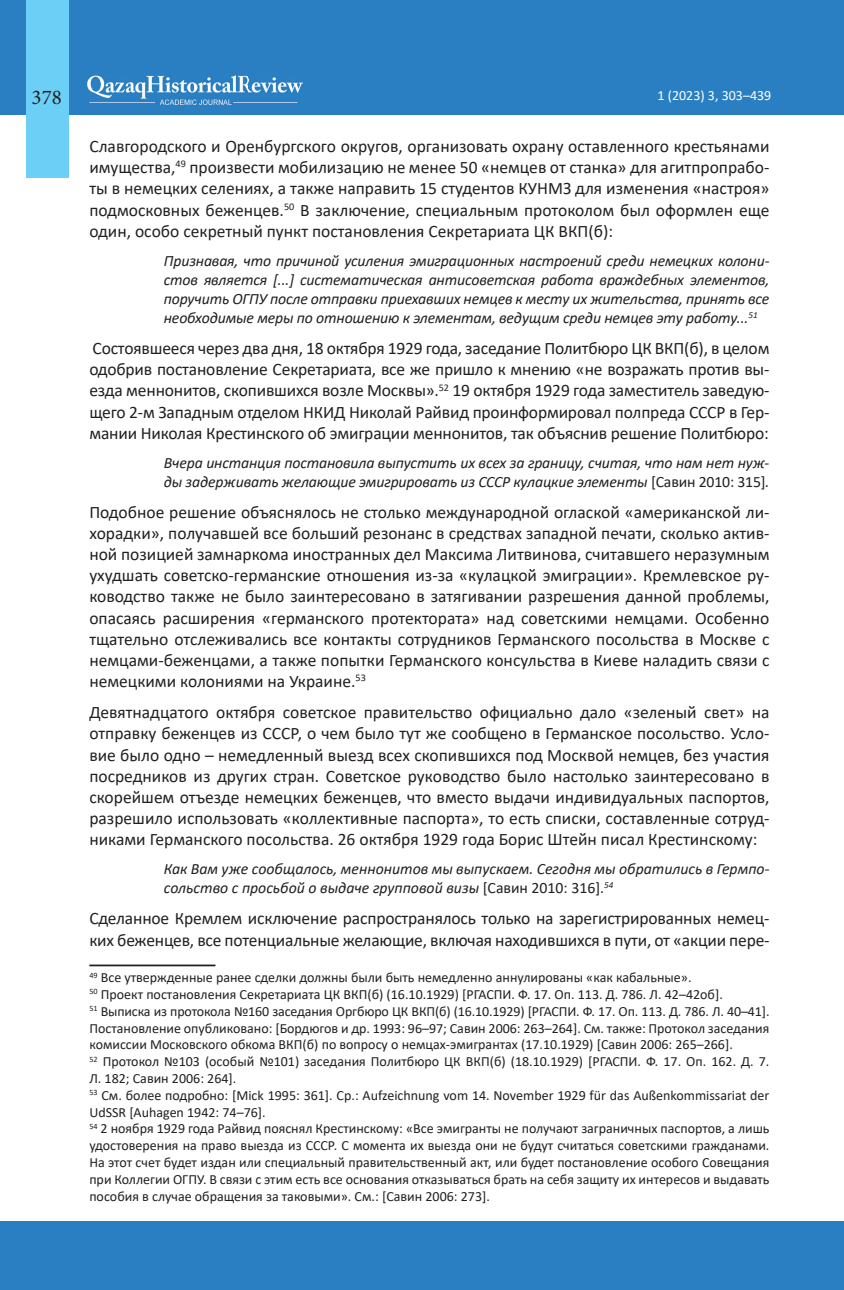
<style>
.page{position:relative;width:844px;height:1290px;background:#fff}
.page>*{position:absolute;margin:0;border:0;box-sizing:border-box;transform-origin:0 0}
.t1{font:21px "Minion Pro";color:#231f20}
.t2{font:17.5px/21.2px "Calibri";letter-spacing:-.01em;color:#231f20;text-align:justify}
.t3{font:italic 15.75px/19.1px "Calibri";letter-spacing:-.01em;color:#231f20}
.t4{font:14px/16.8px "Calibri";color:#231f20}
.t5{font:14px "Calibri";color:#fff}
.s1{font-style:normal}
</style>
<div class="page">
<div style="left:0;top:0;width:843px;height:115px;background:#2a7fc3"></div>
<div style="left:0;top:1222px;width:843px;height:68px;background:#2a7fc3"></div>
<div style="left:26px;top:0;width:43px;height:178px;background:#6bcff6"></div>
<img style="left:88px;top:76px;width:214px;height:28px">
<hr style="left:89px;top:964px;width:126px;height:2px;background:#231f20">
<p class="t1" style="left:32px;top:83px;width:32px">378</p>
<p class="t5" style="left:657px;top:85px;width:115px">1 (2023) 3, 303–439</p>
<p class="t2" style="left:89px;top:135px;width:681px">Славгородского и Оренбургского округов, организовать охрану оставленного крестьянами имущества,<sup>49</sup> произвести мобилизацию не менее 50 «немцев от станка» для агитпропрабо&shy;ты в немецких селениях, а также направить 15 студентов КУНМЗ для изменения «настроя» подмосковных беженцев.<sup>50</sup> В заключение, специальным протоколом был оформлен еще один, особо секретный пункт постановления Секретариата ЦК ВКП(б):</p>
<p class="t3" style="left:164px;top:250px;width:607px;text-align:justify">Признавая, что причиной усиления эмиграционных настроений среди немецких колони&shy;стов является [...] систематическая антисоветская работа враждебных элементов, поручить ОГПУ после отправки приехавших немцев к месту их жительства, принять все необходимые меры по отношению к элементам, ведущим среди немцев эту работу...<sup>51</sup></p>
<p class="t2" style="left:89px;top:337px;width:681px">Состоявшееся через два дня, 18 октября 1929 года, заседание Политбюро ЦК ВКП(б), в целом одобрив постановление Секретариата, все же пришло к мнению «не возражать против вы&shy;езда меннонитов, скопившихся возле Москвы».<sup>52</sup> 19 октября 1929 года заместитель заведую&shy;щего 2-м Западным отделом НКИД Николай Райвид проинформировал полпреда СССР в Гер&shy;мании Николая Крестинского об эмиграции меннонитов, так объяснив решение Политбюро:</p>
<p class="t3" style="left:164px;top:452px;width:607px">Вчера инстанция постановила выпустить их всех за границу, считая, что нам нет нуж&shy;ды задерживать желающие эмигрировать из СССР кулацкие элементы <span class="s1">[Савин 2010: 315]</span>.</p>
<p class="t2" style="left:89px;top:501px;width:681px">Подобное решение объяснялось не столько международной оглаской «американской ли&shy;хорадки», получавшей все больший резонанс в средствах западной печати, сколько актив&shy;ной позицией замнаркома иностранных дел Максима Литвинова, считавшего неразумным ухудшать советско-германские отношения из-за «кулацкой эмиграции». Кремлевское ру&shy;ководство также не было заинтересовано в затягивании разрешения данной проблемы, опасаясь расширения «германского протектората» над советскими немцами. Особенно тщательно отслеживались все контакты сотрудников Германского посольства в Москве с немцами-беженцами, а также попытки Германского консульства в Киеве наладить связи с немецкими колониями на Украине.<sup>53</sup></p>
<p class="t2" style="left:89px;top:701px;width:681px">Девятнадцатого октября советское правительство официально дало «зеленый свет» на отправку беженцев из СССР, о чем было тут же сообщено в Германское посольство. Усло&shy;вие было одно – немедленный выезд всех скопившихся под Москвой немцев, без участия посредников из других стран. Советское руководство было настолько заинтересовано в скорейшем отъезде немецких беженцев, что вместо выдачи индивидуальных паспортов, разрешило использовать «коллективные паспорта», то есть списки, составленные сотруд&shy;никами Германского посольства. 26 октября 1929 года Борис Штейн писал Крестинскому:</p>
<p class="t3" style="left:164px;top:859px;width:607px">Как Вам уже сообщалось, меннонитов мы выпускаем. Сегодня мы обратились в Гермпо&shy;сольство с просьбой о выдаче групповой визы <span class="s1">[Савин 2010: 316].</span><sup>54</sup></p>
<p class="t2" style="left:89px;top:907px;width:681px">Сделанное Кремлем исключение распространялось только на зарегистрированных немец&shy;ких беженцев, все потенциальные желающие, включая находившихся в пути, от «акции пере-</p>
<p class="t4" style="left:89px;top:969px;width:681px"><sup>49</sup> Все утвержденные ранее сделки должны были быть немедленно аннулированы «как кабальные».<br><sup>50</sup> Проект постановления Секретариата ЦК ВКП(б) (16.10.1929) [РГАСПИ. Ф. 17. Оп. 113. Д. 786. Л. 42–42об].<br><sup>51</sup> Выписка из протокола №160 заседания Оргбюро ЦК ВКП(б) (16.10.1929) [РГАСПИ. Ф. 17. Оп. 113. Д. 786. Л. 40–41].<br>Постановление опубликовано: [Бордюгов и др. 1993: 96–97; Савин 2006: 263–264]. См. также: Протокол заседания комиссии Московского обкома ВКП(б) по вопросу о немцах-эмигрантах (17.10.1929) [Савин 2006: 265–266].<br><sup>52</sup> Протокол №103 (особый №101) заседания Политбюро ЦК ВКП(б) (18.10.1929) [РГАСПИ. Ф. 17. Оп. 162. Д. 7.<br>Л. 182; Савин 2006: 264].<br><sup>53</sup> См. более подробно: [Mick 1995: 361]. Ср.: Aufzeichnung vom 14. November 1929 für das Außenkommissariat der UdSSR [Auhagen 1942: 74–76].<br><sup>54</sup> 2 ноября 1929 года Райвид пояснял Крестинскому: «Все эмигранты не получают заграничных паспортов, а лишь удостоверения на право выезда из СССР. С момента их выезда они не будут считаться советскими гражданами.<br>На этот счет будет издан или специальный правительственный акт, или будет постановление особого Совещания при Коллегии ОГПУ. В связи с этим есть все основания отказываться брать на себя защиту их интересов и выдавать пособия в случае обращения за таковыми». См.: [Савин 2006: 273].</p>
</div>
